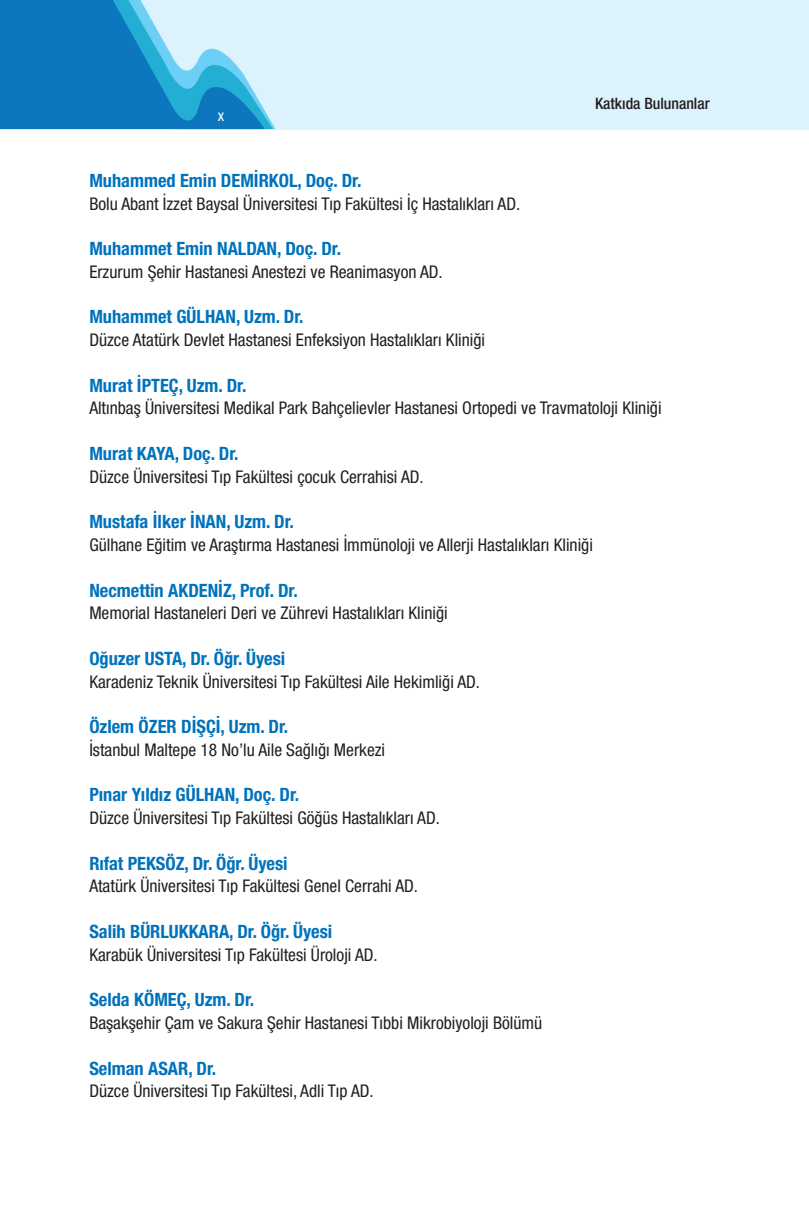
<style>
.page{position:relative;width:809px;height:1221px;background:#fff}
.page>*{position:absolute;margin:0;border:0;box-sizing:border-box;transform-origin:0 0}
.t1{font:700 18.38px "Helvetica 77 Cn";color:#0072bc}
.t2{font:17.5px "Helvetica 57 Cn";color:#231f20}
.t3{font:15.75px "Helvetica 67 Med Cn";color:#231f20}
.t4{font:15.75px "Helvetica 57 Cn";color:#fff}
</style>
<div class="page">
<div style="left:0;top:0;width:808px;height:129px;background:#dcf2fc"></div>
<svg style="left:0;top:0;width:275px;height:130px"></svg>
<p class="t4" style="left:218px;top:106px;width:8px">x</p>
<p class="t3" style="left:595px;top:94px;width:116px">Katkıda Bulunanlar</p>
<p class="t1" style="left:89px;top:169px;width:273px">Muhammed Emin DEMİRKOL, Doç. Dr.</p>
<p class="t2" style="left:89px;top:193px;width:432px">Bolu Abant İzzet Baysal Üniversitesi Tıp Fakültesi İç Hastalıkları AD.</p>
<p class="t1" style="left:89px;top:237px;width:253px">Muhammet Emin NALDAN, Doç. Dr.</p>
<p class="t2" style="left:89px;top:261px;width:355px">Erzurum Şehir Hastanesi Anestezi ve Reanimasyon AD.</p>
<p class="t1" style="left:89px;top:306px;width:216px">Muhammet GÜLHAN, Uzm. Dr.</p>
<p class="t2" style="left:89px;top:330px;width:397px">Düzce Atatürk Devlet Hastanesi Enfeksiyon Hastalıkları Kliniği</p>
<p class="t1" style="left:89px;top:374px;width:159px">Murat İPTEÇ, Uzm. Dr.</p>
<p class="t2" style="left:89px;top:398px;width:573px">Altınbaş Üniversitesi Medikal Park Bahçelievler Hastanesi Ortopedi ve Travmatoloji Kliniği</p>
<p class="t1" style="left:89px;top:442px;width:151px">Murat KAYA, Doç. Dr.</p>
<p class="t2" style="left:89px;top:466px;width:336px">Düzce Üniversitesi Tıp Fakültesi çocuk Cerrahisi AD.</p>
<p class="t1" style="left:89px;top:510px;width:206px">Mustafa İlker İNAN, Uzm. Dr.</p>
<p class="t2" style="left:89px;top:534px;width:505px">Gülhane Eğitim ve Araştırma Hastanesi İmmünoloji ve Allerji Hastalıkları Kliniği</p>
<p class="t1" style="left:89px;top:579px;width:210px">Necmettin AKDENİZ, Prof. Dr.</p>
<p class="t2" style="left:89px;top:603px;width:360px">Memorial Hastaneleri Deri ve Zührevi Hastalıkları Kliniği</p>
<p class="t1" style="left:89px;top:647px;width:197px">Oğuzer USTA, Dr. Öğr. Üyesi</p>
<p class="t2" style="left:89px;top:671px;width:392px">Karadeniz Teknik Üniversitesi Tıp Fakültesi Aile Hekimliği AD.</p>
<p class="t1" style="left:89px;top:715px;width:200px">Özlem ÖZER DİŞÇİ, Uzm. Dr.</p>
<p class="t2" style="left:89px;top:739px;width:297px">İstanbul Maltepe 18 No’lu Aile Sağlığı Merkezi</p>
<p class="t1" style="left:89px;top:783px;width:211px">Pınar Yıldız GÜLHAN, Doç. Dr.</p>
<p class="t2" style="left:89px;top:807px;width:352px">Düzce Üniversitesi Tıp Fakültesi Göğüs Hastalıkları AD.</p>
<p class="t1" style="left:89px;top:852px;width:200px">Rıfat PEKSÖZ, Dr. Öğr. Üyesi</p>
<p class="t2" style="left:89px;top:876px;width:330px">Atatürk Üniversitesi Tıp Fakültesi Genel Cerrahi AD.</p>
<p class="t1" style="left:89px;top:920px;width:244px">Salih BÜRLUKKARA, Dr. Öğr. Üyesi</p>
<p class="t2" style="left:89px;top:944px;width:290px">Karabük Üniversitesi Tıp Fakültesi Üroloji AD.</p>
<p class="t1" style="left:89px;top:988px;width:166px">Selda KÖMEÇ, Uzm. Dr.</p>
<p class="t2" style="left:89px;top:1012px;width:454px">Başakşehir Çam ve Sakura Şehir Hastanesi Tıbbi Mikrobiyoloji Bölümü</p>
<p class="t1" style="left:89px;top:1056px;width:128px">Selman ASAR, Dr.</p>
<p class="t2" style="left:89px;top:1080px;width:286px">Düzce Üniversitesi Tıp Fakültesi, Adli Tıp AD.</p>
</div>
